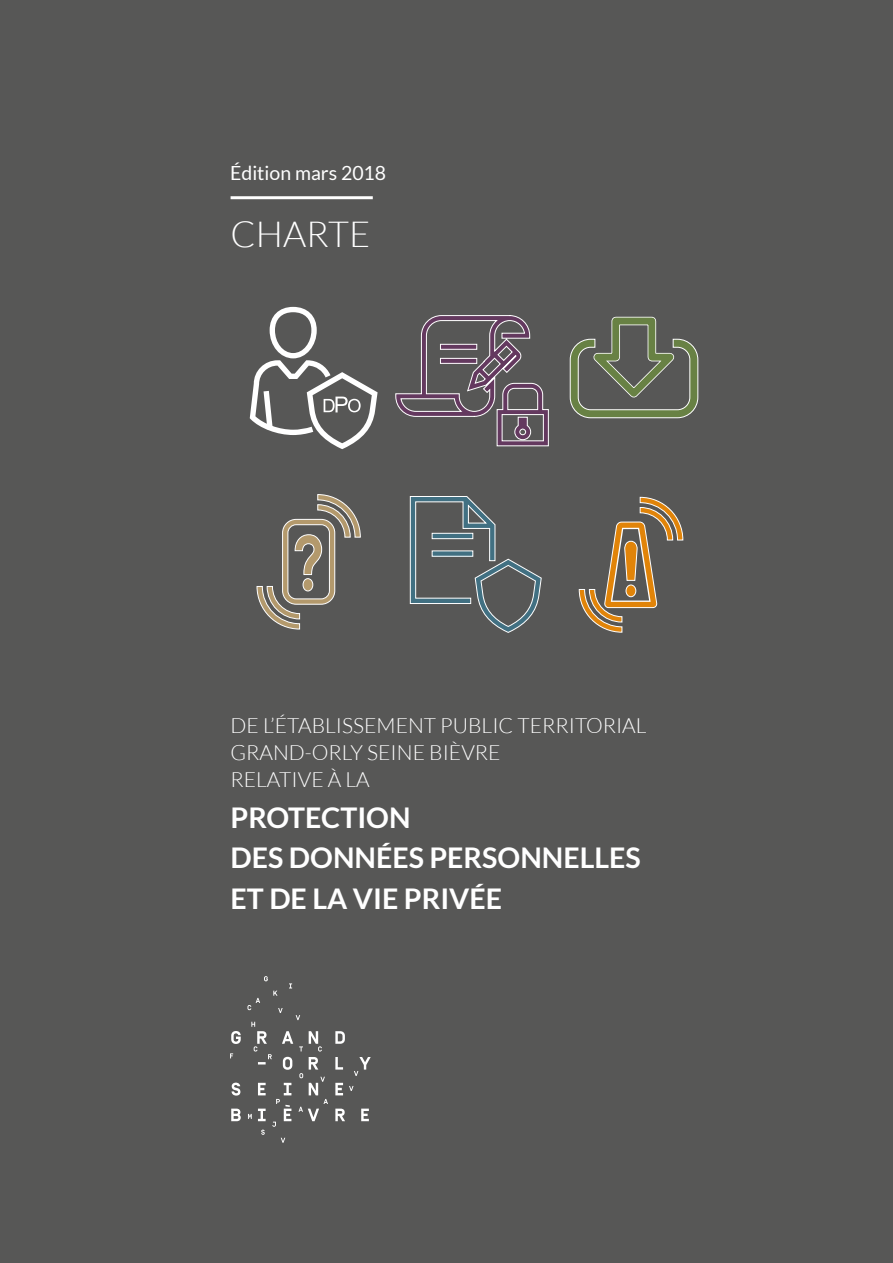
<style>
.page{position:relative;width:893px;height:1263px;background:#575756}
.page>*{position:absolute;margin:0;border:0;box-sizing:border-box;transform-origin:0 0}
.t1{font:300 36px "Lato";color:#fff}
.t2{font:700 28.5px/40.5px "Lato";color:#fff}
.t3{font:300 21px/27px "Lato";color:#fff}
.t4{font:19.5px "Lato";color:#fff}
</style>
<div class="page">
<svg style="left:250px;top:307px;width:128px;height:142px"></svg>
<svg style="left:256px;top:494px;width:105px;height:135px"></svg>
<svg style="left:395px;top:315px;width:154px;height:131px"></svg>
<svg style="left:410px;top:496px;width:132px;height:137px"></svg>
<div style="left:432px;top:533px;width:41px;height:6px;background:#417082"></div>
<div style="left:432px;top:533px;width:41px;height:6px;border:1px solid #fff"></div>
<div style="left:432px;top:551px;width:41px;height:5px;background:#417082"></div>
<div style="left:432px;top:551px;width:41px;height:6px;border:1px solid #fff"></div>
<svg style="left:570px;top:316px;width:128px;height:102px"></svg>
<svg style="left:579px;top:497px;width:104px;height:136px"></svg>
<svg style="left:230px;top:976px;width:141px;height:167px"></svg>
<hr style="left:231px;top:196px;width:142px;height:3px;background:#fff">
<p class="t4" style="left:230px;top:162px;width:158px">Édition mars 2018</p>
<h1 class="t1" style="left:231px;top:215px;width:141px">CHARTE</h1>
<p class="t3" style="left:231px;top:712px;width:417px">DE L’ÉTABLISSEMENT PUBLIC TERRITORIAL<br>GRAND-ORLY SEINE BIÈVRE<br>RELATIVE À LA</p>
<h2 class="t2" style="left:231px;top:797px;width:412px">PROTECTION<br>DES DONNÉES PERSONNELLES<br>ET DE LA VIE PRIVÉE</h2>
</div>
